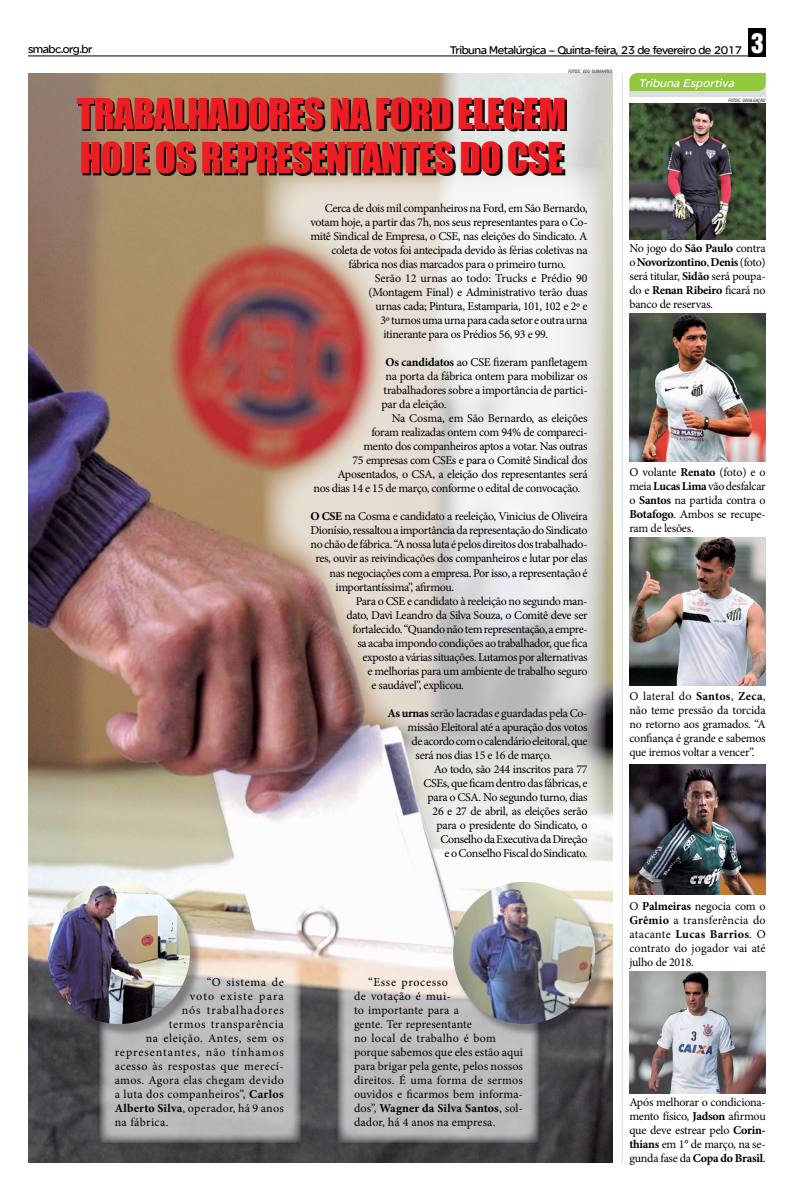
<style>
.page{position:relative;width:794px;height:1191px;background:#fff}
.page>*{position:absolute;margin:0;border:0;box-sizing:border-box;transform-origin:0 0}
.t1{font:39px/44px "Impact";letter-spacing:-.02em;color:#ed1d24}
.t2{font:12px/14px "Minion Pro";letter-spacing:-.03em;color:#000;text-align:justify}
.t3{font:12px/14px "Minion Pro";letter-spacing:.01em;color:#000}
.t4{font:12px "SE Optimist Semi";letter-spacing:-.04em;color:#000}
.t5{font:12px "Minion Pro";letter-spacing:.03em;color:#000}
.t6{font:12px "Minion Pro";letter-spacing:.08em;color:#000}
.t7{font:12px "Minion Pro";letter-spacing:-.005em;color:#000}
.t8{font:12px "Minion Pro";letter-spacing:.055em;color:#000}
.t9{font:12px "Minion Pro";letter-spacing:.02em;color:#000}
.t10{font:12px "Minion Pro";letter-spacing:.04em;color:#000}
.t11{font:12px "Minion Pro";letter-spacing:.05em;color:#000}
.t12{font:italic 12px "SE Optimist Semi";color:#fff}
.t13{font:12px "Minion Pro";letter-spacing:.085em;color:#000}
.t14{font:italic condensed 4.4px "Swiss 721 BT";color:#000}
.s1{font-family:"Helvetica Inserat";font-size:25px;color:#fff}
.s2{font-size:6.2px}
.s3{font-weight:700}
</style>
<div class="page">
<img style="left:28px;top:74px;width:585px;height:1088px">
<svg style="left:262px;top:166px;width:344px;height:700px"></svg>
<div style="left:629px;top:79px;width:137px;height:18px;background:#dcddde"></div>
<div style="left:629px;top:73px;width:137px;height:18px;background:#92c83e"></div>
<img style="left:629px;top:103px;width:136px;height:136px">
<img style="left:629px;top:313px;width:136px;height:148px">
<img style="left:629px;top:764px;width:136px;height:130px">
<img style="left:629px;top:972px;width:136px;height:121px">
<img style="left:629px;top:537px;width:136px;height:148px">
<hr style="left:622px;top:74px;width:1px;height:1089px;background:#dcddde">
<hr style="left:28px;top:55px;width:738px;height:1px;background:#000">
<div style="left:749px;top:28px;width:17px;height:28px;background:#000"></div>
<svg style="left:78px;top:99px;width:488px;height:76px;background:#4c463a"></svg>
<svg style="left:99px;top:957px;width:201px;height:185px;background:#bbb9b9"></svg>
<svg style="left:337px;top:957px;width:201px;height:185px;background:#bfbdbd"></svg>
<div style="left:49px;top:883px;width:153px;height:153px;background:#000;opacity:.34"></div>
<img style="left:48px;top:882px;width:142px;height:142px;border-radius:71px">
<div style="left:454px;top:883px;width:154px;height:153px;background:#000;opacity:.34"></div>
<img style="left:453px;top:882px;width:142px;height:142px;border-radius:71px">
<p class="t4" style="left:28px;top:42px;width:66px">smabc.org.br</p>
<p class="t4" style="left:450px;top:43px;width:315px">Tribuna Metalúrgica – Quinta-feira, 23 de fevereiro de 2017 <span class="s1">3</span></p>
<p class="t14" style="left:568px;top:69px;width:45px">FOTOS<span class="s2">:</span> EDU GUIMARÃES</p>
<h1 class="t1" style="left:77px;top:90px;width:491px">TRABALHADORES NA FORD ELEGEM<br>HOJE OS REPRESENTANTES DO CSE</h1>
<p class="t2" style="left:325px;top:201px;width:264px">Cerca de dois mil companheiros na Ford, em São Bernardo,</p>
<p class="t2" style="left:310px;top:215px;width:279px">votam hoje, a partir das 7h, nos seus representantes para o Co-</p>
<p class="t2" style="left:310px;top:229px;width:278px">mitê Sindical de Empresa, o CSE, nas eleições do Sindicato. A</p>
<p class="t2" style="left:331px;top:243px;width:258px">coleta de votos foi antecipada devido às férias coletivas na</p>
<p class="t2" style="left:348px;top:257px;width:218px">fábrica nos dias marcados para o primeiro turno.</p>
<p class="t7" style="left:375px;top:270px;width:214px">Serão 12 urnas ao todo: Trucks e Prédio 90</p>
<p class="t2" style="left:368px;top:285px;width:220px">(Montagem Final) e Administrativo terão duas</p>
<p class="t2" style="left:375px;top:299px;width:214px">urnas cada; Pintura, Estamparia, 101, 102 e 2º e</p>
<p class="t2" style="left:380px;top:313px;width:208px">3º turnos uma urna para cada setor e outra urna</p>
<p class="t2" style="left:383px;top:327px;width:166px">itinerante para os Prédios 56, 93 e 99.</p>
<p class="t2" style="left:385px;top:355px;width:203px"><span class="s3">Os candidatos</span> ao CSE fizeram panfletagem</p>
<p class="t2" style="left:385px;top:369px;width:203px">na porta da fábrica ontem para mobilizar os</p>
<p class="t2" style="left:383px;top:383px;width:206px">trabalhadores sobre a importância de partici-</p>
<p class="t2" style="left:381px;top:397px;width:66px">par da eleição.</p>
<p class="t2" style="left:392px;top:411px;width:197px">Na Cosma, em São Bernardo, as eleições</p>
<p class="t2" style="left:371px;top:425px;width:218px">foram realizadas ontem com 94% de compareci-</p>
<p class="t2" style="left:363px;top:439px;width:225px">mento dos companheiros aptos a votar. Nas outras</p>
<p class="t2" style="left:352px;top:453px;width:236px">75 empresas com CSEs e para o Comitê Sindical dos</p>
<p class="t2" style="left:337px;top:468px;width:251px">Aposentados, o CSA, a eleição dos representantes será</p>
<p class="t2" style="left:313px;top:482px;width:268px">nos dias 14 e 15 de março, conforme o edital de convocação.</p>
<p class="t2" style="left:310px;top:510px;width:279px"><span class="s3">O CSE</span> na Cosma e candidato a reeleição, Vinicius de Oliveira</p>
<p class="t2" style="left:310px;top:524px;width:278px">Dionísio, ressaltou a importância da representação do Sindicato</p>
<p class="t2" style="left:310px;top:538px;width:279px">no chão de fábrica. “A nossa luta é pelos direitos dos trabalhado-</p>
<p class="t2" style="left:315px;top:552px;width:274px">res, ouvir as reivindicações dos companheiros e lutar por elas</p>
<p class="t2" style="left:329px;top:566px;width:260px">nas negociações com a empresa. Por isso, a representação é</p>
<p class="t2" style="left:335px;top:580px;width:120px">importantíssima”, afirmou.</p>
<p class="t2" style="left:356px;top:594px;width:233px">Para o CSE e candidato à reeleição no segundo man-</p>
<p class="t2" style="left:346px;top:608px;width:242px">dato, Davi Leandro da Silva Souza, o Comitê deve ser</p>
<p class="t2" style="left:352px;top:622px;width:236px">fortalecido. “Quando não tem representação, a empre-</p>
<p class="t2" style="left:357px;top:636px;width:231px">sa acaba impondo condições ao trabalhador, que fica</p>
<p class="t2" style="left:362px;top:650px;width:227px">exposto a várias situações. Lutamos por alternativas</p>
<p class="t2" style="left:367px;top:664px;width:222px">e melhorias para um ambiente de trabalho seguro</p>
<p class="t2" style="left:371px;top:678px;width:94px">e saudável”, explicou.</p>
<p class="t2" style="left:387px;top:706px;width:201px"><span class="s3">As urnas</span> serão lacradas e guardadas pela Co-</p>
<p class="t2" style="left:407px;top:720px;width:182px">missão Eleitoral até a apuração dos votos</p>
<p class="t2" style="left:411px;top:734px;width:178px">de acordo com o calendário eleitoral, que</p>
<p class="t2" style="left:415px;top:748px;width:138px">será nos dias 15 e 16 de março.</p>
<p class="t2" style="left:434px;top:762px;width:155px">Ao todo, são 244 inscritos para 77</p>
<p class="t2" style="left:423px;top:776px;width:166px">CSEs, que ficam dentro das fábricas, e</p>
<p class="t2" style="left:427px;top:790px;width:161px">para o CSA. No segundo turno, dias</p>
<p class="t2" style="left:432px;top:804px;width:156px">26 e 27 de abril, as eleições serão</p>
<p class="t2" style="left:436px;top:818px;width:153px">para o presidente do Sindicato, o</p>
<p class="t2" style="left:440px;top:832px;width:148px">Conselho da Executiva da Direção</p>
<p class="t2" style="left:444px;top:846px;width:144px">e o Conselho Fiscal do Sindicato.</p>
<p class="t12" style="left:638px;top:76px;width:100px">Tribuna Esportiva</p>
<p class="t14" style="left:728px;top:97px;width:38px">FOTOS<span class="s2">:</span> DIVULGAÇÃO</p>
<p class="t2" style="left:629px;top:241px;width:138px">No jogo do <span class="s3">São Paulo</span> contra o <span class="s3">Novorizontino</span>, <span class="s3">Denis</span> (foto) será titular, <span class="s3">Sidão</span> será poupa&shy;do e <span class="s3">Renan Ribeiro</span> ficará no banco de reservas.</p>
<p class="t2" style="left:629px;top:465px;width:138px">O volante <span class="s3">Renato</span> (foto) e o meia <span class="s3">Lucas Lima</span> vão desfalcar o <span class="s3">Santos</span> na partida contra o <span class="s3">Botafogo</span>. Ambos se recupe&shy;ram de lesões.</p>
<p class="t2" style="left:629px;top:689px;width:138px">O lateral do <span class="s3">Santos</span>, <span class="s3">Zeca</span>, não teme pressão da torcida no retorno aos gramados. “A confiança é grande e sabemos que iremos voltar a vencer”.</p>
<p class="t8" style="left:207px;top:973px;width:78px">“O sistema de</p>
<p class="t13" style="left:190px;top:987px;width:95px">voto existe para</p>
<p class="t6" style="left:182px;top:1001px;width:103px">nós trabalhadores</p>
<p class="t8" style="left:169px;top:1015px;width:117px">termos transparência</p>
<p class="t11" style="left:146px;top:1029px;width:139px">na eleição. Antes, sem os</p>
<p class="t6" style="left:115px;top:1043px;width:171px">representantes, não tínhamos</p>
<p class="t10" style="left:115px;top:1057px;width:171px">acesso às respostas que merecí-</p>
<p class="t5" style="left:115px;top:1071px;width:171px">amos. Agora elas chegam devido</p>
<p class="t5" style="left:115px;top:1085px;width:170px">a luta dos companheiros”, <span class="s3">Carlos</span></p>
<p class="t9" style="left:115px;top:1099px;width:170px"><span class="s3">Alberto Silva</span>, operador, há 9 anos</p>
<p class="t5" style="left:115px;top:1113px;width:55px">na fábrica.</p>
<p class="t3" style="left:354px;top:974px;width:170px;text-indent:14px">“Esse processo<br>de votação é mui-<br>to importante para a<br>gente. Ter representante<br>no local de trabalho é bom porque sabemos que eles estão aqui para brigar pela gente, pelos nossos direitos. É uma forma de sermos ouvidos e ficarmos bem informa&shy;dos”, <span class="s3">Wagner da Silva Santos</span>, sol&shy;dador, há 4 anos na empresa.</p>
<p class="t2" style="left:629px;top:899px;width:138px">O <span class="s3">Palmeiras</span> negocia com o <span class="s3">Grêmio</span> a transferência do atacante <span class="s3">Lucas Barrios</span>. O contrato do jogador vai até julho de 2018.</p>
<p class="t2" style="left:629px;top:1095px;width:138px">Após melhorar o condiciona&shy;mento físico, <span class="s3">Jadson</span> afirmou que deve estrear pelo <span class="s3">Corin&shy;thians</span> em 1° de março, na se&shy;gunda fase da <span class="s3">Copa do Brasil</span>.</p>
</div>
